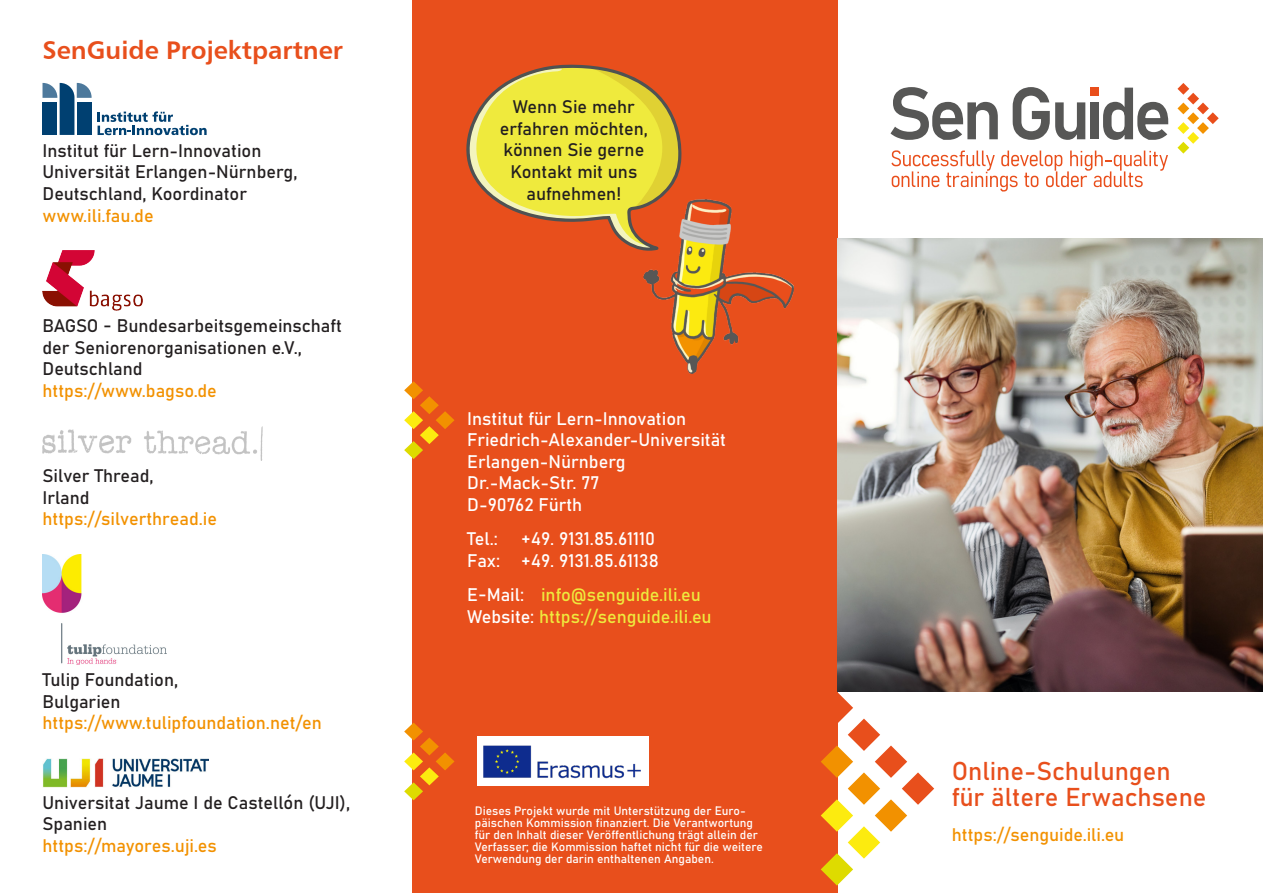
<style>
.page{position:relative;width:1263px;height:893px;background:#fff}
.page>*{position:absolute;margin:0;border:0;box-sizing:border-box;transform-origin:0 0}
.überschrift_1{font:25.5px/25.5px "Bahnschrift 400 100";color:#e84f1c}
.überschrift_1-2{font:25.5px "Humanist 777 BT Bold B";color:#e84f1c}
.text{font:18px/21.6px "Bahnschrift 400 100";color:#231f20}
.t1{font:18px/21.6px "Bahnschrift 400 100";color:#fff}
.text-2{font:18px/21.6px "Bahnschrift 400 100";color:#f29100}
.t2{font:18px/21.6px "Bahnschrift 400 100";color:#efea3d}
.t3{font:12px/12px "Bahnschrift 400 100";color:#fff}
.s1{color:#f29100}
.s2{color:#231f20}
.s3{color:#fff}
</style>
<div class="page">
<div style="left:412px;top:0;width:426px;height:893px;background:#e84f1c"></div>
<img style="left:838px;top:238px;width:425px;height:453px">
<svg style="left:98px;top:111px;width:109px;height:24px"></svg>
<svg style="left:43px;top:83px;width:49px;height:52px"></svg>
<div style="left:77px;top:103px;width:15px;height:32px;background:#004071"></div>
<img style="left:43px;top:251px;width:99px;height:60px">
<img style="left:43px;top:427px;width:219px;height:33px">
<img style="left:43px;top:554px;width:123px;height:111px">
<img style="left:43px;top:758px;width:166px;height:29px">
<img style="left:477px;top:737px;width:172px;height:49px">
<svg style="left:890px;top:87px;width:108px;height:53px"></svg>
<svg style="left:1013px;top:87px;width:72px;height:53px"></svg>
<div style="left:1090px;top:88px;width:9px;height:8px;background:#e94e1b"></div>
<div style="left:1090px;top:102px;width:9px;height:37px;background:#575756"></div>
<svg style="left:1103px;top:88px;width:65px;height:52px"></svg>
<svg style="left:1177px;top:83px;width:42px;height:71px"></svg>
<svg style="left:891px;top:150px;width:277px;height:42px"></svg>
<svg style="left:821px;top:693px;width:113px;height:192px"></svg>
<svg style="left:404px;top:723px;width:50px;height:77px"></svg>
<svg style="left:404px;top:381px;width:50px;height:78px"></svg>
<svg style="left:466px;top:64px;width:216px;height:187px"></svg>
<img style="left:643px;top:199px;width:151px;height:174px">
<p class="überschrift_1-2" style="left:43px;top:34px;width:302px">SenGuide Projektpartner</p>
<p class="text" style="left:43px;top:138px;width:256px">Institut für Lern-Innovation<br>Universität Erlangen-Nürnberg,<br>Deutschland, Koordinator <span class="s1">www.ili.fau.de</span></p>
<p class="text" style="left:43px;top:314px;width:301px">BAGSO - Bundesarbeitsgemeinschaft der Seniorenorganisationen e.V.,<br>Deutschland<br><span class="s1">https://www.bagso.de</span></p>
<p class="text-2" style="left:43px;top:464px;width:176px"><span class="s2">Silver Thread,<br>Irland </span>https://silverthread.ie</p>
<p class="text-2" style="left:43px;top:668px;width:281px"><span class="s2">Tulip Foundation,<br>Bulgarien </span>https://www.tulipfoundation.net/en</p>
<p class="text" style="left:43px;top:790px;width:309px">Universitat Jaume I de Castellón (UJI),<br>Spanien<br><span class="s1">https://mayores.uji.es</span></p>
<p class="text" style="left:500px;top:95px;width:150px;text-align:center">Wenn Sie mehr erfahren möchten, können Sie gerne<br>Kontakt mit uns aufnehmen!</p>
<p class="t1" style="left:467px;top:406px;width:220px">Institut für Lern-Innovation</p>
<p class="t1" style="left:467px;top:428px;width:260px">Friedrich-Alexander-Universität<br>Erlangen-Nürnberg</p>
<p class="t1" style="left:467px;top:471px;width:134px">Dr.-Mack-Str. 77</p>
<p class="t1" style="left:467px;top:493px;width:117px">D-90762 Fürth</p>
<p class="t1" style="left:467px;top:527px;width:32px">Tel.:</p>
<p class="t1" style="left:521px;top:527px;width:135px">+49. 9131.85.61110</p>
<p class="t1" style="left:467px;top:549px;width:193px">Fax: +49. 9131.85.61138</p>
<p class="t2" style="left:467px;top:583px;width:246px"><span class="s3">E-Mail:</span> info@senguide.ili.eu<br><span class="s3">Website:</span> https://senguide.ili.eu</p>
<p class="t3" style="left:475px;top:804px;width:289px">Dieses Projekt wurde mit Unterstützung der Euro&shy;päischen Kommission finanziert. Die Verantwortung für den Inhalt dieser Veröffentlichung trägt allein der Verfasser; die Kommission haftet nicht für die weitere Verwendung der darin enthaltenen Angaben.</p>
<p class="überschrift_1" style="left:952px;top:757px;width:256px">Online-Schulungen für ältere Erwachsene</p>
<p class="text-2" style="left:952px;top:822px;width:174px">https://senguide.ili.eu</p>
</div>
